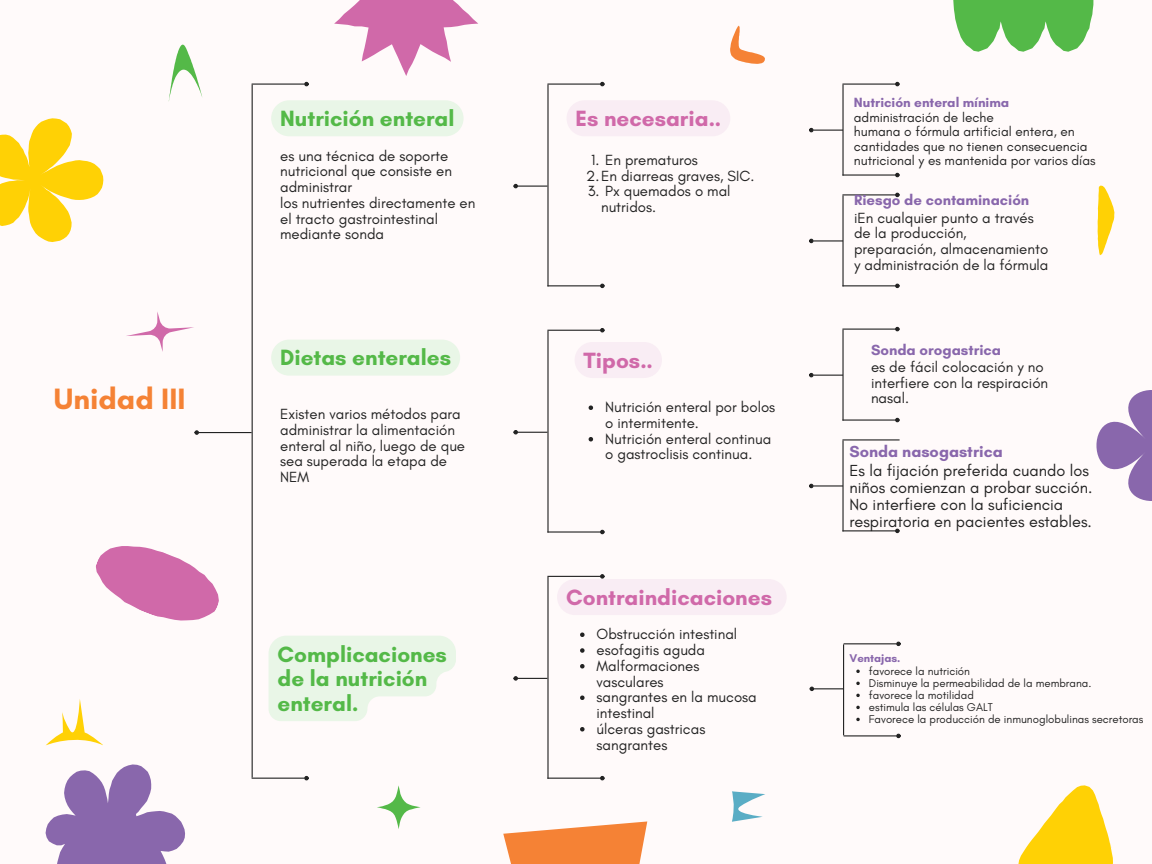
<style>
.page{position:relative;width:1152px;height:864px;background:#fffafa}
.page>*{position:absolute;margin:0;border:0;box-sizing:border-box;transform-origin:0 0}
.t1{font:700 30px "Glacial Indifference";color:#f58235}
.t2{font:700 22.5px/24.8px "Glacial Indifference";color:#54b948}
.t3{font:700 22.5px "Glacial Indifference";color:#d069a9}
.t4{font:16.35px/17.1px "Glacial Indifference";color:#222}
.t5{font:700 16.35px "Glacial Indifference";color:#8967ac}
.t6{font:15px/15.8px "Glacial Indifference";color:#222}
.t7{font:700 15px "Glacial Indifference";color:#8967ac}
.t8{font:13.65px/14.2px "Glacial Indifference";color:#222}
.t9{font:700 13.65px "Glacial Indifference";color:#8967ac}
.t10{font:11.4px "Glacial Indifference";color:#222}
.t11{font:700 11.4px "Glacial Indifference";color:#8967ac}
</style>
<div class="page">
<hr style="left:252px;top:85px;width:1px;height:693px;background:#222">
<hr style="left:252px;top:84px;width:53px;height:1px;background:#222">
<svg style="left:304px;top:82px;width:5px;height:4px"></svg>
<hr style="left:252px;top:778px;width:53px;height:1px;background:#222">
<svg style="left:304px;top:776px;width:5px;height:4px"></svg>
<hr style="left:199px;top:432px;width:53px;height:1px;background:#222">
<svg style="left:194px;top:430px;width:5px;height:5px"></svg>
<hr style="left:547px;top:85px;width:2px;height:201px;background:#222">
<hr style="left:547px;top:84px;width:53px;height:1px;background:#222">
<svg style="left:600px;top:82px;width:5px;height:4px"></svg>
<hr style="left:547px;top:285px;width:53px;height:1px;background:#222">
<svg style="left:600px;top:284px;width:5px;height:4px"></svg>
<svg style="left:513px;top:184px;width:34px;height:4px"></svg>
<hr style="left:547px;top:577px;width:2px;height:202px;background:#222">
<hr style="left:547px;top:576px;width:53px;height:1px;background:#222">
<hr style="left:547px;top:778px;width:53px;height:1px;background:#222">
<svg style="left:600px;top:776px;width:5px;height:4px"></svg>
<svg style="left:513px;top:676px;width:34px;height:5px"></svg>
<hr style="left:547px;top:331px;width:2px;height:202px;background:#222">
<hr style="left:547px;top:330px;width:53px;height:1px;background:#222">
<svg style="left:600px;top:328px;width:5px;height:4px"></svg>
<hr style="left:547px;top:531px;width:53px;height:2px;background:#222">
<svg style="left:600px;top:530px;width:5px;height:4px"></svg>
<svg style="left:513px;top:430px;width:34px;height:4px"></svg>
<hr style="left:842px;top:85px;width:2px;height:91px;background:#222">
<hr style="left:842px;top:84px;width:53px;height:1px;background:#222">
<svg style="left:895px;top:82px;width:5px;height:4px"></svg>
<hr style="left:842px;top:174px;width:53px;height:2px;background:#222">
<svg style="left:895px;top:173px;width:5px;height:4px"></svg>
<hr style="left:813px;top:130px;width:30px;height:1px;background:#222">
<svg style="left:809px;top:128px;width:5px;height:4px"></svg>
<hr style="left:842px;top:195px;width:2px;height:91px;background:#222">
<hr style="left:842px;top:194px;width:53px;height:1px;background:#222">
<svg style="left:895px;top:193px;width:5px;height:4px"></svg>
<hr style="left:842px;top:285px;width:53px;height:1px;background:#222">
<svg style="left:895px;top:284px;width:5px;height:4px"></svg>
<hr style="left:813px;top:240px;width:30px;height:2px;background:#222">
<svg style="left:809px;top:239px;width:5px;height:4px"></svg>
<hr style="left:842px;top:330px;width:2px;height:91px;background:#222">
<hr style="left:842px;top:329px;width:53px;height:1px;background:#222">
<svg style="left:895px;top:327px;width:5px;height:4px"></svg>
<hr style="left:842px;top:419px;width:53px;height:2px;background:#222">
<svg style="left:895px;top:418px;width:5px;height:4px"></svg>
<hr style="left:813px;top:375px;width:30px;height:1px;background:#222">
<svg style="left:809px;top:373px;width:5px;height:4px"></svg>
<hr style="left:842px;top:441px;width:2px;height:90px;background:#222">
<hr style="left:842px;top:439px;width:58px;height:2px;background:#222">
<hr style="left:842px;top:530px;width:53px;height:1px;background:#222">
<svg style="left:895px;top:529px;width:5px;height:4px"></svg>
<hr style="left:813px;top:485px;width:30px;height:2px;background:#222">
<svg style="left:809px;top:484px;width:5px;height:4px"></svg>
<hr style="left:843px;top:644px;width:1px;height:91px;background:#222">
<hr style="left:844px;top:643px;width:52px;height:1px;background:#222">
<svg style="left:896px;top:642px;width:5px;height:4px"></svg>
<hr style="left:844px;top:735px;width:52px;height:1px;background:#222">
<svg style="left:896px;top:734px;width:5px;height:4px"></svg>
<hr style="left:814px;top:688px;width:30px;height:1px;background:#222">
<svg style="left:810px;top:687px;width:4px;height:4px"></svg>
<svg style="left:0;top:118px;width:103px;height:124px"></svg>
<svg style="left:46px;top:764px;width:139px;height:100px"></svg>
<svg style="left:953px;top:0;width:140px;height:52px"></svg>
<svg style="left:1018px;top:785px;width:95px;height:79px"></svg>
<svg style="left:95px;top:546px;width:124px;height:75px"></svg>
<svg style="left:1096px;top:390px;width:56px;height:111px"></svg>
<svg style="left:126px;top:312px;width:68px;height:40px"></svg>
<svg style="left:334px;top:0;width:144px;height:76px"></svg>
<svg style="left:503px;top:821px;width:144px;height:43px"></svg>
<svg style="left:46px;top:699px;width:57px;height:46px"></svg>
<svg style="left:1098px;top:186px;width:16px;height:69px"></svg>
<svg style="left:730px;top:26px;width:35px;height:38px"></svg>
<svg style="left:169px;top:45px;width:33px;height:55px"></svg>
<svg style="left:732px;top:791px;width:33px;height:31px"></svg>
<svg style="left:377px;top:785px;width:44px;height:44px"></svg>
<div style="left:271px;top:100px;width:193px;height:36px;background:#e9f6e7"></div>
<div style="left:567px;top:100px;width:163px;height:36px;background:#f9edf4;border-radius:18px"></div>
<svg style="left:856px;top:670px;width:4px;height:3px"></svg>
<svg style="left:856px;top:682px;width:4px;height:3px"></svg>
<svg style="left:856px;top:694px;width:4px;height:3px"></svg>
<svg style="left:856px;top:706px;width:4px;height:3px"></svg>
<svg style="left:856px;top:718px;width:4px;height:3px"></svg>
<svg style="left:589px;top:405px;width:4px;height:5px"></svg>
<svg style="left:589px;top:437px;width:4px;height:4px"></svg>
<svg style="left:580px;top:633px;width:5px;height:4px"></svg>
<svg style="left:580px;top:648px;width:5px;height:5px"></svg>
<svg style="left:580px;top:664px;width:5px;height:5px"></svg>
<svg style="left:580px;top:696px;width:5px;height:4px"></svg>
<svg style="left:580px;top:727px;width:5px;height:5px"></svg>
<svg style="left:557px;top:574px;width:229px;height:41px"></svg>
<div style="left:271px;top:340px;width:189px;height:36px;background:#e9f6e7"></div>
<svg style="left:269px;top:636px;width:187px;height:85px"></svg>
<div style="left:575px;top:342px;width:87px;height:36px;background:#f9edf4;border-radius:18px"></div>
<p class="t1" style="left:54px;top:380px;width:133px">Unidad III</p>
<p class="t2" style="left:280px;top:106px;width:176px">Nutrición enteral</p>
<p class="t6" style="left:280px;top:147px;width:173px">es una técnica de soporte nutricional que consiste en administrar</p>
<h1 class="t6" style="left:280px;top:195px;width:197px">los nutrientes directamente en el tracto gastrointestinal mediante sonda</h1>
<h3 class="t2" style="left:280px;top:345px;width:172px">Dietas enterales</h3>
<p class="t6" style="left:280px;top:406px;width:186px">Existen varios métodos para administrar la alimentación enteral al niño, luego de que</p>
<p class="t6" style="left:280px;top:453px;width:168px">sea superada la etapa de<br>NEM</p>
<p class="t2" style="left:278px;top:641px;width:171px">Complicaciones de la nutrición enteral.</p>
<h2 class="t9" style="left:854px;top:94px;width:157px">Nutrición enteral mínima</h2>
<p class="t3" style="left:576px;top:105px;width:147px">Es necesaria..</p>
<h2 class="t8" style="left:854px;top:110px;width:142px">administración de leche</h2>
<p class="t8" style="left:854px;top:124px;width:235px">humana o fórmula artificial entera, en cantidades que no tienen consecuencia</p>
<p class="t8" style="left:854px;top:153px;width:243px">nutricional y es mantenida por varios días</p>
<p class="t6" style="left:591px;top:152px;width:108px">1. En prematuros</p>
<p class="t6" style="left:586px;top:168px;width:170px">2.En diarreas graves, SIC.</p>
<p class="t6" style="left:601px;top:183px;width:131px;text-indent:-13px">3. Px quemados o mal nutridos.</p>
<p class="t7" style="left:854px;top:191px;width:177px">Riesgo de contaminación</p>
<p class="t6" style="left:854px;top:209px;width:196px">iEn cualquier punto a través de la producción, preparación, almacenamiento y administración de la fórmula</p>
<h3 class="t3" style="left:584px;top:347px;width:71px">Tipos..</h3>
<p class="t6" style="left:605px;top:399px;width:172px">Nutrición enteral por bolos o intermitente.</p>
<p class="t6" style="left:605px;top:431px;width:168px">Nutrición enteral continua o gastroclisis continua.</p>
<p class="t3" style="left:566px;top:584px;width:207px">Contraindicaciones</p>
<p class="t6" style="left:597px;top:626px;width:142px">Obstrucción intestinal</p>
<p class="t6" style="left:597px;top:642px;width:110px">esofagitis aguda</p>
<p class="t6" style="left:597px;top:658px;width:104px">Malformaciones vasculares</p>
<p class="t6" style="left:597px;top:689px;width:162px">sangrantes en la mucosa intestinal</p>
<p class="t6" style="left:597px;top:721px;width:110px">úlceras gastricas sangrantes</p>
<p class="t7" style="left:871px;top:341px;width:132px">Sonda orogastrica</p>
<h2 class="t6" style="left:871px;top:359px;width:174px">es de fácil colocación y no</h2>
<p class="t6" style="left:871px;top:375px;width:179px">interfiere con la respiración nasal.</p>
<p class="t5" style="left:849px;top:441px;width:155px">Sonda nasogastrica</p>
<h2 class="t4" style="left:849px;top:461px;width:245px">Es la fijación preferida cuando los niños comienzan a probar succión.<br>No interfiere con la suficiencia respiratoria en pacientes estables.</h2>
<h2 class="t11" style="left:849px;top:651px;width:53px">Ventajas.</h2>
<p class="t10" style="left:869px;top:664px;width:103px">favorece la nutrición</p>
<p class="t10" style="left:869px;top:676px;width:224px">Disminuye la permeabilidad de la membrana.</p>
<h2 class="t10" style="left:869px;top:688px;width:106px">favorece la motilidad</h2>
<p class="t10" style="left:869px;top:700px;width:125px">estimula las células GALT</p>
<p class="t10" style="left:869px;top:712px;width:276px">Favorece la producción de inmunoglobulinas secretoras</p>
</div>
